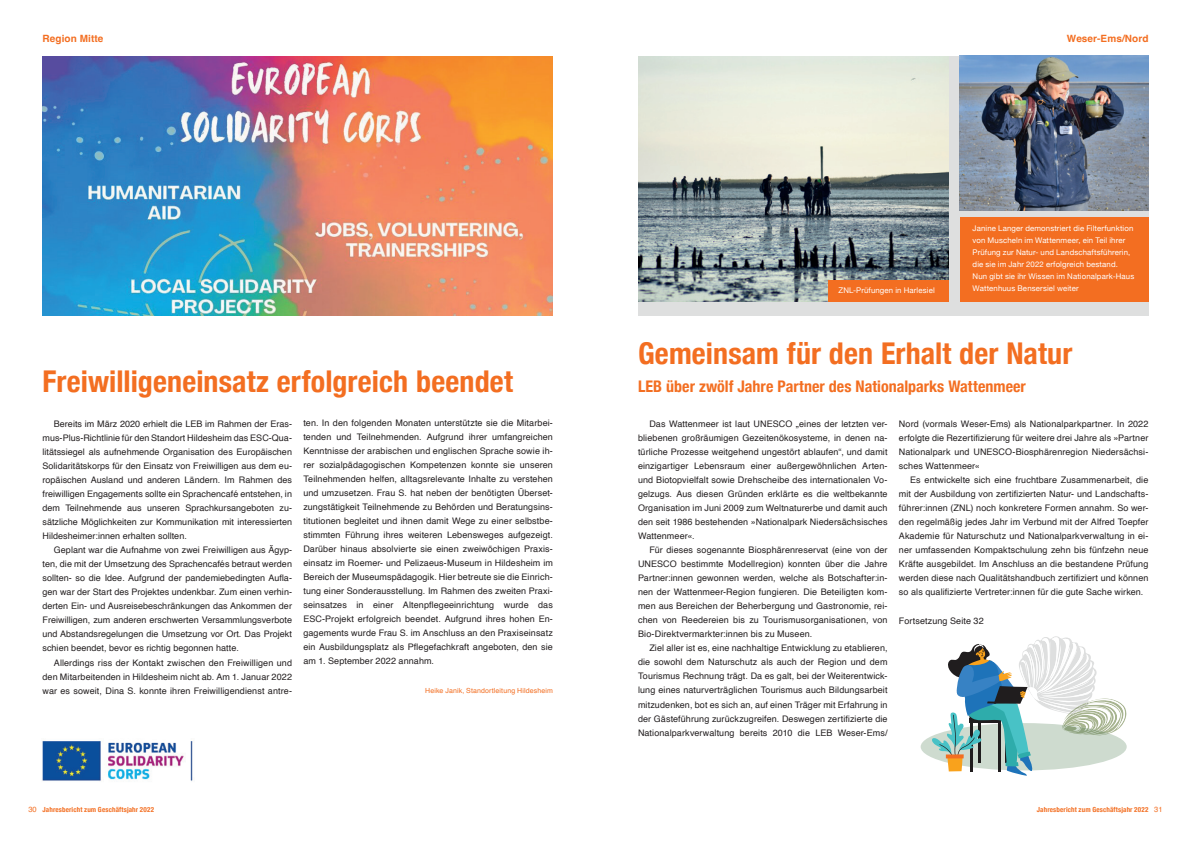
<style>
.page{position:relative;width:1191px;height:842px;background:#fff}
.page>*{position:absolute;margin:0;border:0;box-sizing:border-box;transform-origin:0 0}
.t1{font:700 condensed 30px "Helvetica Neue";letter-spacing:.005em;color:#f36e21}
.t2{font:700 condensed 16px "Helvetica Neue";color:#f36e21}
.t3{font:700 10px "Helvetica";letter-spacing:.01em;color:#f36e21}
.t4{font:9px/14px "Helvetica";letter-spacing:.01em;color:#231f20;text-align:justify}
.t5{font:7.8px/12px "Helvetica Neue";letter-spacing:.015em;color:#fff}
.t6{font:700 condensed 7px "Helvetica Neue";letter-spacing:.02em;color:#f36e21}
.t7{font:7px "Helvetica";letter-spacing:.015em;color:#f36e21}
.s1{font-family:"Helvetica";font-weight:400;font-stretch:normal;font-size:7.5px}
</style>
<div class="page">
<div style="left:638px;top:56px;width:510px;height:259px;background:#dedfdf"></div>
<img style="left:42px;top:741px;width:151px;height:40px">
<img style="left:43px;top:56px;width:510px;height:259px">
<img style="left:960px;top:56px;width:188px;height:154px">
<img style="left:638px;top:56px;width:310px;height:245px">
<div style="left:960px;top:217px;width:188px;height:84px;background:#f36e21"></div>
<div style="left:828px;top:280px;width:120px;height:21px;background:#f36e21"></div>
<svg style="left:932px;top:636px;width:194px;height:140px"></svg>
<p class="t3" style="left:43px;top:33px;width:62px">Region Mitte</p>
<p class="t3" style="left:1067px;top:33px;width:83px">Weser-Ems/Nord</p>
<p class="t5" style="left:972px;top:222px;width:163px">Janine Langer demonstriert die Filterfunktion von Muscheln im Wattenmeer, ein Teil ihrer Prüfung zur Natur- und Landschaftsführerin, die sie im Jahr 2022 erfolgreich bestand.<br>Nun gibt sie ihr Wissen im Nationalpark-Haus</p>
<h1 class="t1" style="left:43px;top:357px;width:472px">Freiwilligeneinsatz erfolgreich beendet</h1>
<p class="t4" style="left:43px;top:417px;width:251px;text-indent:11px">Bereits im März 2020 erhielt die LEB im Rahmen der Eras&shy;mus-Plus-Richtlinie für den Standort Hildesheim das ESC-Qua&shy;litätssiegel als aufnehmende Organisation des Europäischen Solidaritätskorps für den Einsatz von Freiwilligen aus dem eu&shy;ropäischen Ausland und anderen Ländern. Im Rahmen des freiwilligen Engagements sollte ein Sprachencafé entstehen, in dem Teilnehmende aus unseren Sprachkursangeboten zu&shy;sätzliche Möglichkeiten zur Kommunikation mit interessierten Hildesheimer:innen erhalten sollten.</p>
<p class="t4" style="left:43px;top:543px;width:251px;text-indent:11px">Geplant war die Aufnahme von zwei Freiwilligen aus Ägyp&shy;ten, die mit der Umsetzung des Sprachencafés betraut werden sollten- so die Idee. Aufgrund der pandemiebedingten Aufla&shy;gen war der Start des Projektes undenkbar. Zum einen verhin&shy;derten Ein- und Ausreisebeschränkungen das Ankommen der Freiwilligen, zum anderen erschwerten Versammlungsverbote und Abstandsregelungen die Umsetzung vor Ort. Das Projekt schien beendet, bevor es richtig begonnen hatte.</p>
<p class="t4" style="left:43px;top:656px;width:251px;text-indent:11px">Allerdings riss der Kontakt zwischen den Freiwilligen und den Mitarbeitenden in Hildesheim nicht ab. Am 1. Januar 2022 war es soweit, Dina S. konnte ihren Freiwilligendienst antre-</p>
<p class="t4" style="left:303px;top:416px;width:251px">ten. In den folgenden Monaten unterstützte sie die Mitarbei&shy;tenden und Teilnehmenden. Aufgrund ihrer umfangreichen Kenntnisse der arabischen und englischen Sprache sowie ih&shy;rer sozialpädagogischen Kompetenzen konnte sie unseren Teilnehmenden helfen, alltagsrelevante Inhalte zu verstehen und umzusetzen. Frau S. hat neben der benötigten Überset&shy;zungstätigkeit Teilnehmende zu Behörden und Beratungsins&shy;titutionen begleitet und ihnen damit Wege zu einer selbstbe&shy;stimmten Führung ihres weiteren Lebensweges aufgezeigt.<br>Darüber hinaus absolvierte sie einen zweiwöchigen Praxis&shy;einsatz im Roemer- und Pelizaeus-Museum in Hildesheim im Bereich der Museumspädagogik. Hier betreute sie die Einrich&shy;tung einer Sonderausstellung. Im Rahmen des zweiten Praxi&shy;seinsatzes in einer Altenpflegeeinrichtung wurde das ESC-Projekt erfolgreich beendet. Aufgrund ihres hohen En&shy;gagements wurde Frau S. im Anschluss an den Praxiseinsatz ein Ausbildungsplatz als Pflegefachkraft angeboten, den sie am 1. September 2022 annahm.</p>
<p class="t7" style="left:425px;top:685px;width:129px">Heike Janik, Standortleitung Hildesheim</p>
<p class="t5" style="left:838px;top:285px;width:98px">ZNL-Prüfungen in Harlesiel</p>
<p class="t5" style="left:972px;top:282px;width:108px">Wattenhuus Bensersiel weiter</p>
<h1 class="t1" style="left:638px;top:329px;width:436px">Gemeinsam für den Erhalt der Natur</h1>
<h2 class="t2" style="left:638px;top:373px;width:389px">LEB über zwölf Jahre Partner des Nationalparks Wattenmeer</h2>
<p class="t4" style="left:638px;top:417px;width:251px;text-indent:11px">Das Wattenmeer ist laut UNESCO „eines der letzten ver&shy;bliebenen großräumigen Gezeitenökosysteme, in denen na&shy;türliche Prozesse weitgehend ungestört ablaufen“, und damit einzigartiger Lebensraum einer außergewöhnlichen Arten&shy;und Biotopvielfalt sowie Drehscheibe des internationalen Vo&shy;gelzugs. Aus diesen Gründen erklärte es die weltbekannte Organisation im Juni 2009 zum Weltnaturerbe und damit auch den seit 1986 bestehenden »Nationalpark Niedersächsisches Wattenmeer«.</p>
<p class="t4" style="left:638px;top:543px;width:251px;text-indent:11px">Für dieses sogenannte Biosphärenreservat (eine von der UNESCO bestimmte Modellregion) konnten über die Jahre Partner:innen gewonnen werden, welche als Botschafter:in&shy;nen der Wattenmeer-Region fungieren. Die Beteiligten kom&shy;men aus Bereichen der Beherbergung und Gastronomie, rei&shy;chen von Reedereien bis zu Tourismusorganisationen, von Bio-Direktvermarkter:innen bis zu Museen.</p>
<p class="t4" style="left:638px;top:642px;width:251px;text-indent:11px">Ziel aller ist es, eine nachhaltige Entwicklung zu etablieren, die sowohl dem Naturschutz als auch der Region und dem Tourismus Rechnung trägt. Da es galt, bei der Weiterentwick&shy;lung eines naturverträglichen Tourismus auch Bildungsarbeit mitzudenken, bot es sich an, auf einen Träger mit Erfahrung in der Gästeführung zurückzugreifen. Deswegen zertifizierte die Nationalparkverwaltung bereits 2010 die LEB Weser-Ems/</p>
<p class="t4" style="left:899px;top:417px;width:251px">Nord (vormals Weser-Ems) als Nationalparkpartner. In 2022 erfolgte die Rezertifizierung für weitere drei Jahre als »Partner Nationalpark und UNESCO-Biosphärenregion Niedersächsi&shy;sches Wattenmeer«</p>
<p class="t4" style="left:899px;top:473px;width:251px;text-indent:11px">Es entwickelte sich eine fruchtbare Zusammenarbeit, die mit der Ausbildung von zertifizierten Natur- und Landschafts&shy;führer:innen (ZNL) noch konkretere Formen annahm. So wer&shy;den regelmäßig jedes Jahr im Verbund mit der Alfred Toepfer Akademie für Naturschutz und Nationalparkverwaltung in ei&shy;ner umfassenden Kompaktschulung zehn bis fünfzehn neue Kräfte ausgebildet. Im Anschluss an die bestandene Prüfung werden diese nach Qualitätshandbuch zertifiziert und können so als qualifizierte Vertreter:innen für die gute Sache wirken.</p>
<p class="t4" style="left:899px;top:614px;width:86px">Fortsetzung Seite 32</p>
<p class="t6" style="left:28px;top:804px;width:127px"><span class="s1">30</span> Jahresbericht zum Geschäftsjahr 2022</p>
<p class="t6" style="left:1037px;top:804px;width:127px">Jahresbericht zum Geschäftsjahr 2022 <span class="s1">31</span></p>
</div>
